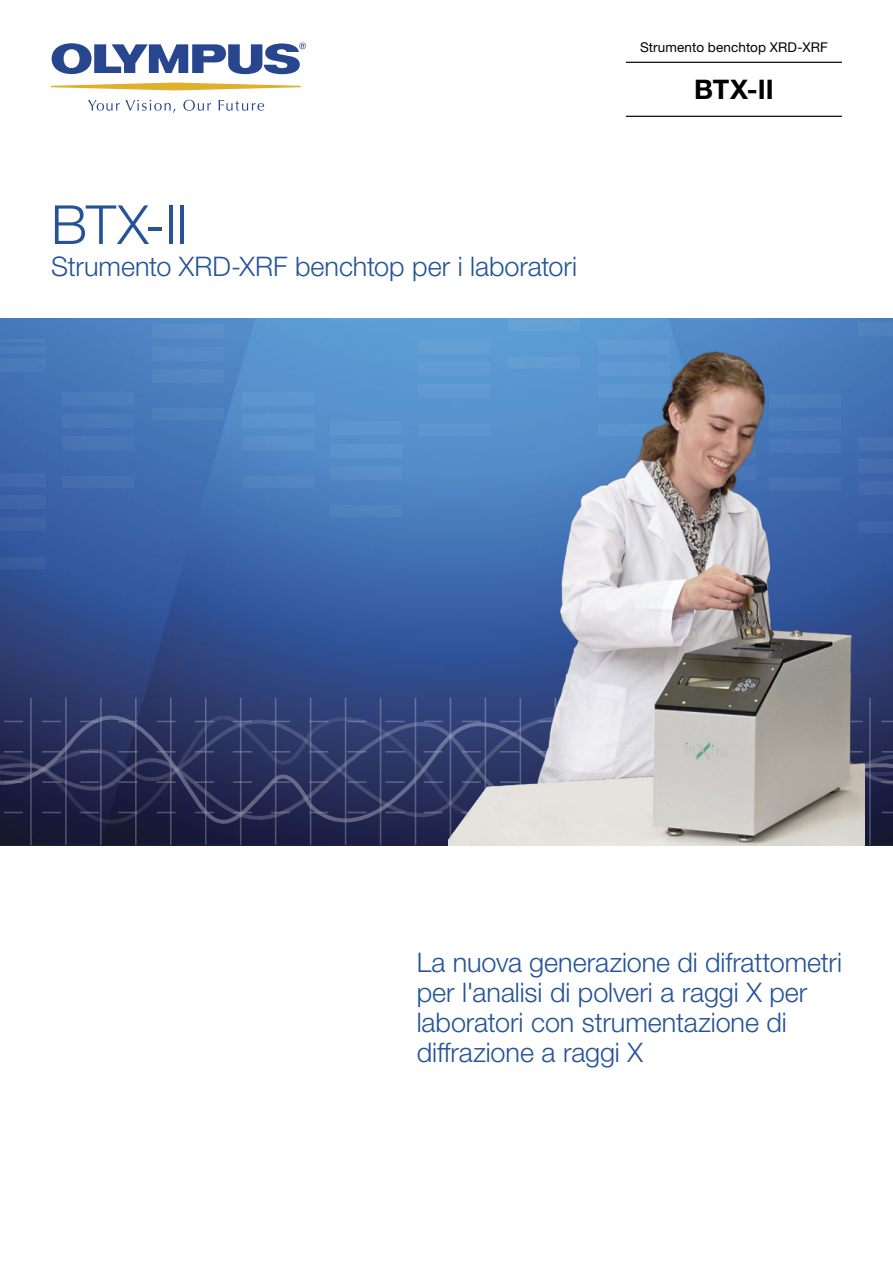
<style>
.page{position:relative;width:893px;height:1263px;background:#fff}
.page>*{position:absolute;margin:0;border:0;box-sizing:border-box;transform-origin:0 0}
.Cover_Title_1{font:300 54px "Helvetica Neue LTW1 G";color:#245397}
.Title_1{font:300 27px/30px "Helvetica Neue LTW1 G";letter-spacing:-.005em;color:#245397}
.Cover_Title_1-2{font:300 27px "Helvetica Neue LTW1 G";letter-spacing:-.005em;color:#245397}
.Title_0{font:700 27px "Helvetica Neue LTW1 G";color:#000}
.Title_00{font:13.5px "Helvetica Neue LTW1 G";letter-spacing:.01em;color:#000}
</style>
<div class="page">
<svg style="left:51px;top:83px;width:250px;height:7px"></svg>
<svg style="left:88px;top:100px;width:87px;height:13px"></svg>
<svg style="left:183px;top:100px;width:28px;height:11px"></svg>
<svg style="left:219px;top:100px;width:45px;height:11px"></svg>
<svg style="left:52px;top:43px;width:254px;height:31px"></svg>
<img style="left:0;top:319px;width:893px;height:526px">
<div style="left:0;top:496px;width:45px;height:13px;background:#4165a9"></div>
<div style="left:0;top:518px;width:45px;height:13px;background:#3e61a5"></div>
<div style="left:0;top:557px;width:45px;height:12px;background:#385c9e"></div>
<div style="left:0;top:473px;width:45px;height:13px;background:#4369ac"></div>
<div style="left:0;top:358px;width:45px;height:14px;background:#4b79b9"></div>
<div style="left:0;top:346px;width:45px;height:7px;background:#4c7bbb"></div>
<hr style="left:0;top:339px;width:45px;height:3px;background:#fff">
<div style="left:62px;top:414px;width:71px;height:14px;background:#4a78b9"></div>
<div style="left:62px;top:437px;width:71px;height:13px;background:#4874b5"></div>
<div style="left:62px;top:476px;width:71px;height:12px;background:#466fb0"></div>
<div style="left:62px;top:392px;width:71px;height:13px;background:#4c7bbb"></div>
<div style="left:152px;top:347px;width:71px;height:13px;background:#5789c6"></div>
<div style="left:152px;top:369px;width:71px;height:13px;background:#5585c3"></div>
<div style="left:152px;top:409px;width:71px;height:11px;background:#5080bf"></div>
<div style="left:152px;top:324px;width:71px;height:14px;background:#598ec8"></div>
<div style="left:242px;top:414px;width:72px;height:14px;background:#5c94cd"></div>
<div style="left:242px;top:437px;width:72px;height:13px;background:#5a90ca"></div>
<div style="left:242px;top:476px;width:72px;height:12px;background:#5384c2"></div>
<div style="left:242px;top:392px;width:72px;height:13px;background:#5d96ce"></div>
<div style="left:330px;top:444px;width:72px;height:13px;background:#5b93cc"></div>
<div style="left:330px;top:466px;width:72px;height:13px;background:#598ec9"></div>
<div style="left:330px;top:506px;width:72px;height:11px;background:#5182c0"></div>
<div style="left:330px;top:421px;width:72px;height:14px;background:#5d95ce"></div>
<hr style="left:330px;top:319px;width:72px;height:1px;background:#fff">
<div style="left:418px;top:363px;width:71px;height:13px;background:#629cd3"></div>
<div style="left:418px;top:385px;width:71px;height:13px;background:#6099d3"></div>
<div style="left:418px;top:424px;width:71px;height:12px;background:#5d96cf"></div>
<div style="left:418px;top:340px;width:71px;height:13px;background:#639ed5"></div>
<div style="left:508px;top:319px;width:72px;height:12px;background:#65a0d6"></div>
<hr style="left:684px;top:319px;width:71px;height:1px;background:#fff">
<div style="left:858px;top:460px;width:35px;height:13px;background:#456cae"></div>
<div style="left:858px;top:482px;width:35px;height:13px;background:#4469ac"></div>
<div style="left:858px;top:521px;width:35px;height:12px;background:#4063a7"></div>
<div style="left:858px;top:437px;width:35px;height:13px;background:#4771b1"></div>
<div style="left:858px;top:322px;width:35px;height:14px;background:#5182c0"></div>
<hr style="left:30px;top:698px;width:2px;height:147px;background:#fff">
<hr style="left:65px;top:698px;width:2px;height:147px;background:#fff">
<hr style="left:100px;top:698px;width:2px;height:147px;background:#fff">
<hr style="left:135px;top:698px;width:2px;height:147px;background:#fff">
<hr style="left:170px;top:698px;width:2px;height:147px;background:#fff">
<hr style="left:205px;top:698px;width:2px;height:147px;background:#fff">
<hr style="left:240px;top:698px;width:1px;height:147px;background:#fff">
<hr style="left:275px;top:698px;width:1px;height:147px;background:#fff">
<hr style="left:310px;top:698px;width:1px;height:147px;background:#fff">
<hr style="left:345px;top:698px;width:1px;height:147px;background:#fff">
<hr style="left:380px;top:698px;width:1px;height:147px;background:#fff">
<hr style="left:415px;top:698px;width:1px;height:147px;background:#fff">
<hr style="left:869px;top:698px;width:2px;height:147px;background:#fff">
<svg style="left:0;top:715px;width:893px;height:109px;background:#2e345e"></svg>
<img style="left:448px;top:331px;width:417px;height:514px">
<hr style="left:626px;top:62px;width:216px;height:1px;background:#000">
<hr style="left:626px;top:116px;width:216px;height:1px;background:#000">
<p class="Cover_Title_1" style="left:51px;top:192px;width:138px">BTX-II</p>
<p class="Cover_Title_1-2" style="left:51px;top:250px;width:528px">Strumento XRD-XRF benchtop per i laboratori</p>
<p class="Title_00" style="left:640px;top:39px;width:189px">Strumento benchtop XRD-XRF</p>
<p class="Title_0" style="left:694px;top:73px;width:81px">BTX-II</p>
<p class="Title_1" style="left:417px;top:947px;width:427px">La nuova generazione di difrattometri per l'analisi di polveri a raggi X per laboratori con strumentazione di diffrazione a raggi X</p>
</div>
